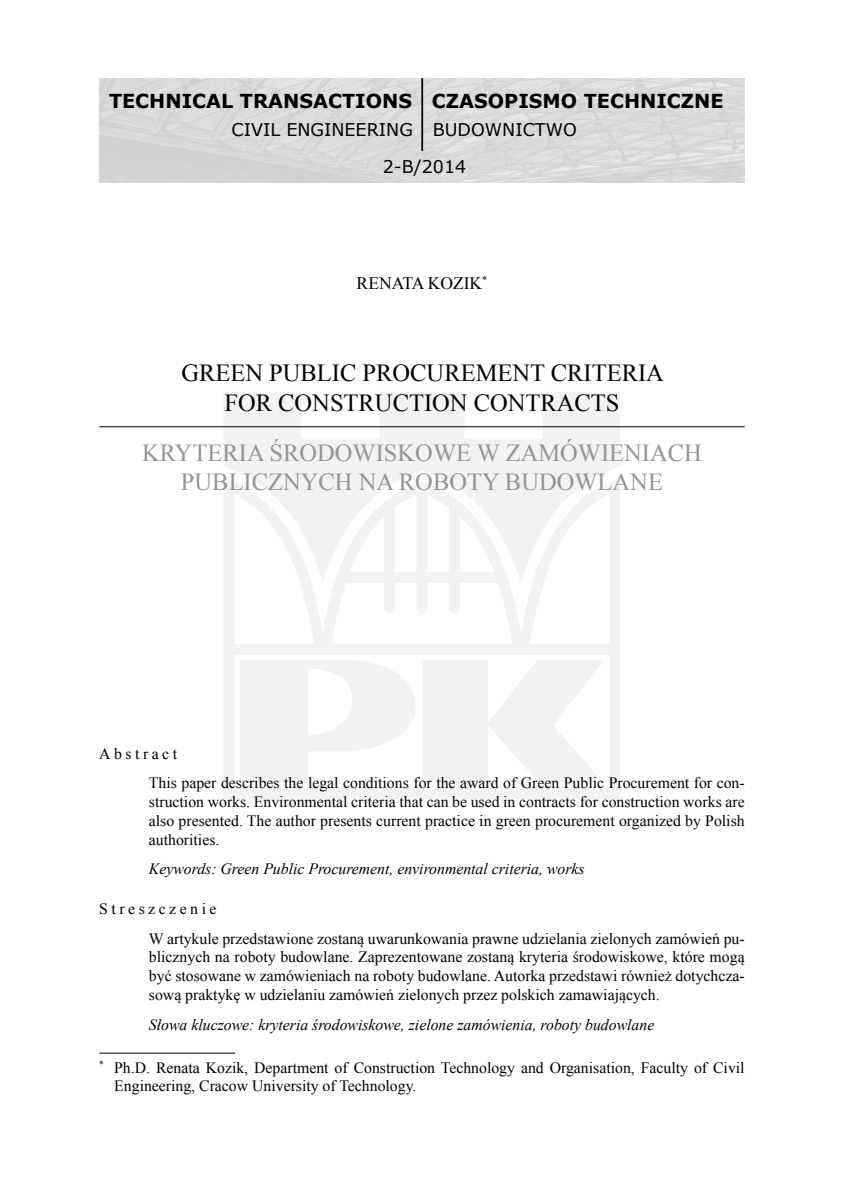
<style>
.page{position:relative;width:844px;height:1191px;background:#fff}
.page>*{position:absolute;margin:0;border:0;box-sizing:border-box;transform-origin:0 0}
.tytul_artukulu_angie{font:24.5px/29.4px "Times New Roman";color:#949494;text-align:center}
.tytul_artykulu{font:24.5px/29.4px "Times New Roman";color:#000;text-align:center}
.t1{font:700 19.25px "Verdana";color:#000}
.t2{font:17.5px "Verdana";color:#000}
.autor{font:17.5px "Times New Roman";color:#000}
.streszczenie_tekst{font:15.75px/18.9px "Times New Roman";color:#000;text-align:justify}
.slowa_kluczowe{font:italic 15.75px "Times New Roman";color:#000}
.przypis_cz{font:15.75px/18.9px "Times New Roman";color:#000}
.streszczenie{font:15.75px "Times New Roman";letter-spacing:.22em;color:#000}
</style>
<div class="page">
<svg style="left:223px;top:392px;width:397px;height:407px;fill:#f1f2f1"></svg>
<hr style="left:99px;top:1052px;width:136px;height:1px;background:#000">
<img style="left:99px;top:78px;width:645px;height:104px">
<hr style="left:421px;top:78px;width:2px;height:73px;background:#000">
<hr style="left:99px;top:426px;width:645px;height:1px;background:#000">
<p class="t1" style="left:109px;top:87px;width:304px">TECHNICAL TRANSACTIONS</p>
<p class="t2" style="left:231px;top:118px;width:183px">CIVIL ENGINEERING</p>
<p class="t2" style="left:382px;top:155px;width:85px">2-B/2014</p>
<p class="t1" style="left:432px;top:87px;width:293px">CZASOPISMO TECHNICZNE</p>
<p class="t2" style="left:432px;top:118px;width:145px">BUDOWNICTWO</p>
<p class="autor" style="left:356px;top:271px;width:132px">RENATA KOZIK<sup>*</sup></p>
<p class="tytul_artykulu" style="left:181px;top:358px;width:484px">GREEN PUBLIC PROCUREMENT CRITERIA<br>FOR CONSTRUCTION CONTRACTS</p>
<p class="tytul_artukulu_angie" style="left:142px;top:438px;width:561px">KRYTERIA ŚRODOWISKOWE W ZAMÓWIENIACH<br>PUBLICZNYCH NA ROBOTY BUDOWLANE</p>
<p class="streszczenie" style="left:99px;top:743px;width:79px">Abstract</p>
<p class="streszczenie_tekst" style="left:149px;top:773px;width:597px">This paper describes the legal conditions for the award of Green Public Procurement for con&shy;struction works. Environmental criteria that can be used in contracts for construction works are also presented. The author presents current practice in green procurement organized by Polish authorities.</p>
<p class="slowa_kluczowe" style="left:149px;top:858px;width:437px">Keywords: Green Public Procurement, environmental criteria, works</p>
<p class="streszczenie" style="left:99px;top:898px;width:119px">Streszczenie</p>
<p class="streszczenie_tekst" style="left:149px;top:928px;width:597px">W artykule przedstawione zostaną uwarunkowania prawne udzielania zielonych zamówień pu&shy;blicznych na roboty budowlane. Zaprezentowane zostaną kryteria środowiskowe, które mogą być stosowane w zamówieniach na roboty budowlane. Autorka przedstawi również dotychcza&shy;sową praktykę w udzielaniu zamówień zielonych przez polskich zamawiających.</p>
<p class="slowa_kluczowe" style="left:149px;top:1013px;width:506px">Słowa kluczowe: kryteria środowiskowe, zielone zamówienia, roboty budowlane</p>
<p class="przypis_cz" style="left:114px;top:1057px;width:631px;text-indent:-15px"><sup>*</sup> Ph.D. Renata Kozik, Department of Construction Technology and Organisation, Faculty of Civil<br>Engineering, Cracow University of Technology.</p>
</div>
